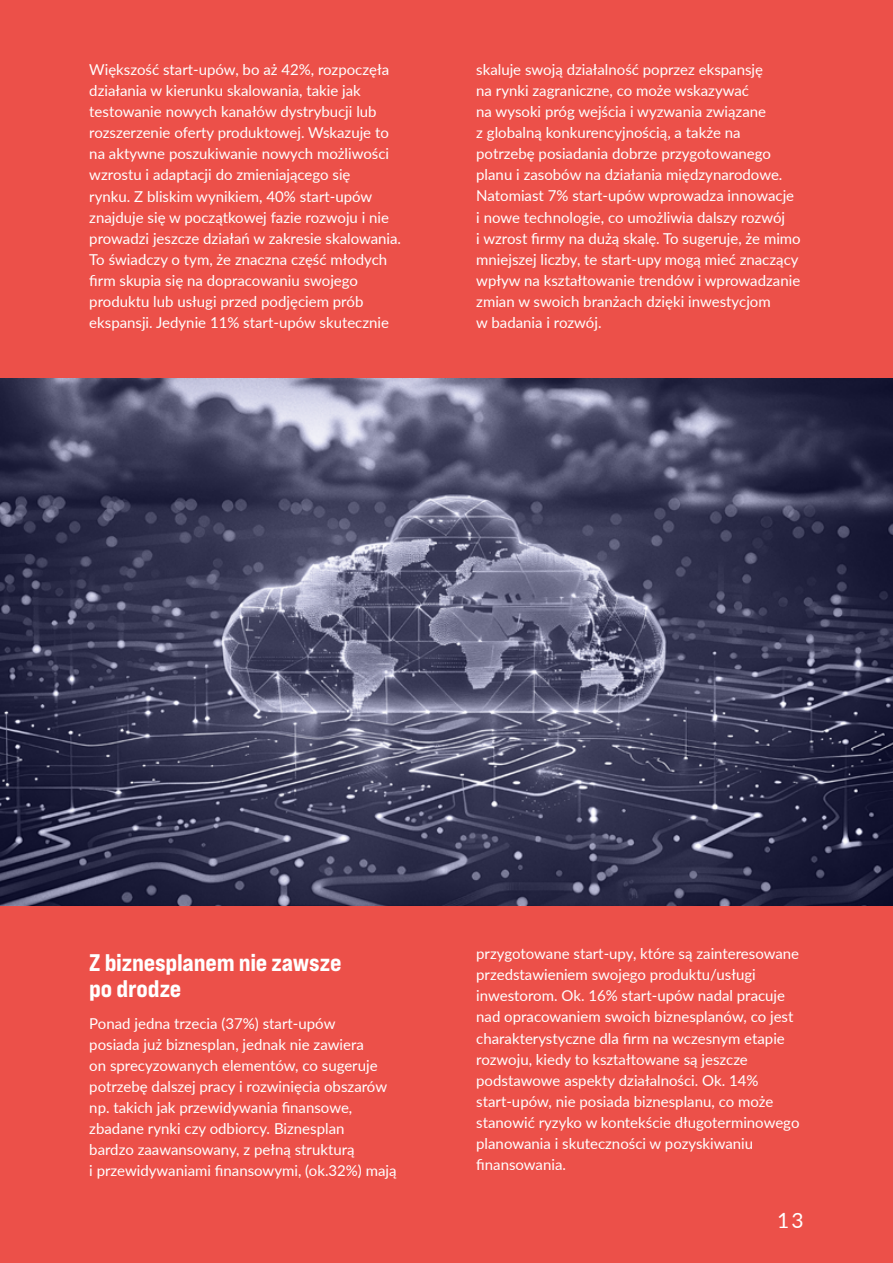
<style>
.page{position:relative;width:893px;height:1263px;background:#ec5049}
.page>*{position:absolute;margin:0;border:0;box-sizing:border-box;transform-origin:0 0}
.t1{font:24px/26px "Bebas Neue Pro Exp Eb";letter-spacing:-.01em;color:#fff}
.t2{font:21px "Lato";color:#fff}
.t3{font:15px/21px "Lato";color:#fff}
</style>
<div class="page">
<img style="left:0;top:379px;width:893px;height:526px">
<p class="t3" style="left:89px;top:59px;width:313px">Większość start‑upów, bo aż 42%, rozpoczęła działania w kierunku skalowania, takie jak testowanie nowych kanałów dystrybucji lub rozszerzenie oferty produktowej. Wskazuje to na aktywne poszukiwanie nowych możliwości wzrostu i adaptacji do zmieniającego się<br>rynku. Z bliskim wynikiem, 40% start‑upów znajduje się w początkowej fazie rozwoju i nie prowadzi jeszcze działań w zakresie skalowania.<br>To świadczy o tym, że znaczna część młodych firm skupia się na dopracowaniu swojego produktu lub usługi przed podjęciem prób ekspansji. Jedynie 11% start‑upów skutecznie</p>
<p class="t3" style="left:476px;top:59px;width:326px">skaluje swoją działalność poprzez ekspansję<br>na rynki zagraniczne, co może wskazywać<br>na wysoki próg wejścia i wyzwania związane<br>z globalną konkurencyjnością, a także na potrzebę posiadania dobrze przygotowanego planu i zasobów na działania międzynarodowe.<br>Natomiast 7% start‑upów wprowadza innowacje i nowe technologie, co umożliwia dalszy rozwój<br>i wzrost firmy na dużą skalę. To sugeruje, że mimo mniejszej liczby, te start‑upy mogą mieć znaczący wpływ na kształtowanie trendów i wprowadzanie zmian w swoich branżach dzięki inwestycjom<br>w badania i rozwój.</p>
<h1 class="t1" style="left:89px;top:949px;width:254px">Z biznesplanem nie zawsze po drodze</h1>
<p class="t3" style="left:89px;top:1012px;width:309px">Ponad jedna trzecia (37%) start‑upów<br>posiada już biznesplan, jednak nie zawiera<br>on sprecyzowanych elementów, co sugeruje potrzebę dalszej pracy i rozwinięcia obszarów np. takich jak przewidywania finansowe, zbadane rynki czy odbiorcy. Biznesplan<br>bardzo zaawansowany, z pełną strukturą<br>i przewidywaniami finansowymi, (ok.32%) mają</p>
<p class="t3" style="left:476px;top:943px;width:325px">przygotowane start‑upy, które są zainteresowane przedstawieniem swojego produktu/usługi inwestorom. Ok. 16% start‑upów nadal pracuje nad opracowaniem swoich biznesplanów, co jest charakterystyczne dla firm na wczesnym etapie rozwoju, kiedy to kształtowane są jeszcze podstawowe aspekty działalności. Ok. 14% start‑upów, nie posiada biznesplanu, co może stanowić ryzyko w kontekście długoterminowego planowania i skuteczności w pozyskiwaniu finansowania.</p>
<h2 class="t2" style="left:777px;top:1206px;width:28px">13</h2>
</div>
